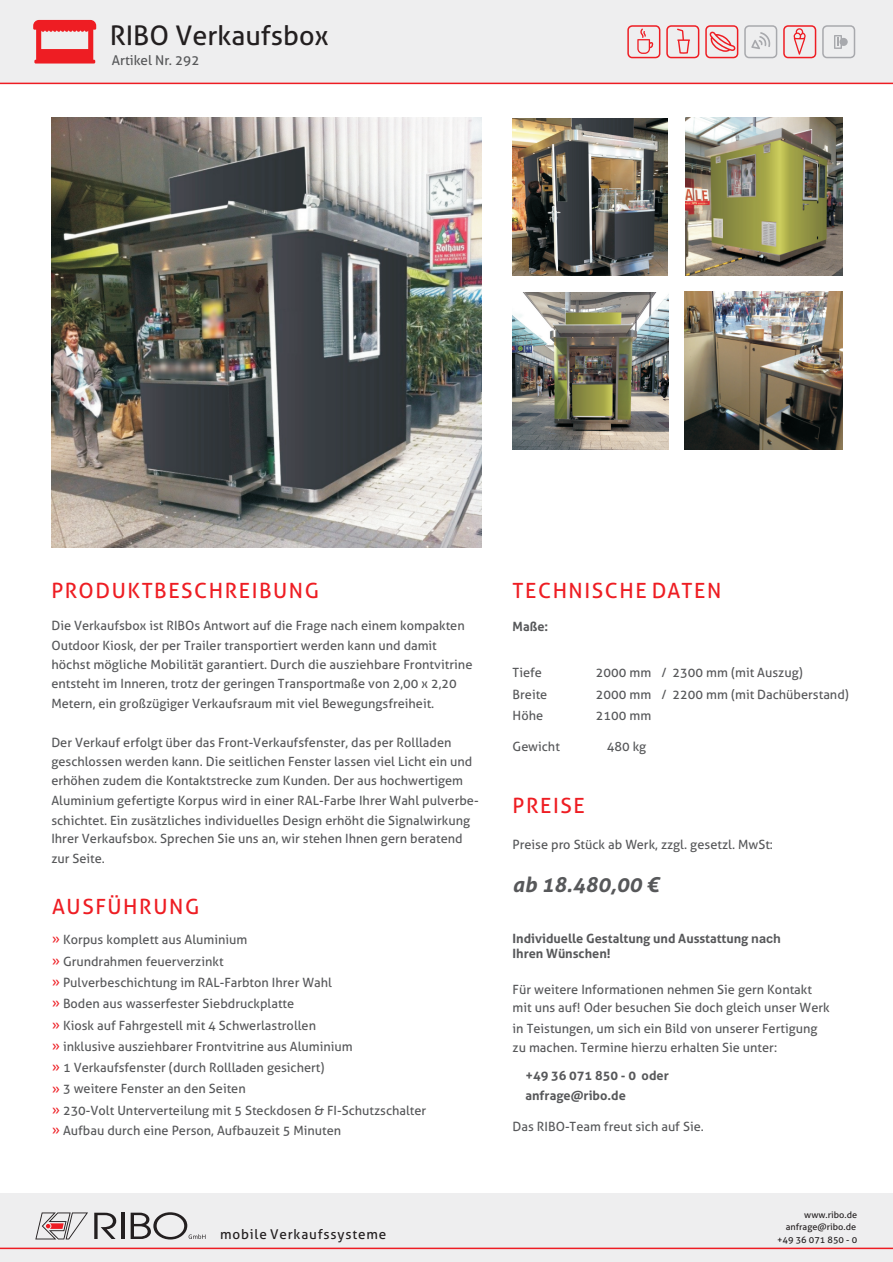
<style>
.page{position:relative;width:893px;height:1262px;background:#fff}
.page>*{position:absolute;margin:0;border:0;box-sizing:border-box;transform-origin:0 0}
.t1{font:27px "Aller";color:#231f20}
.t2{font:21px "Aller";letter-spacing:.075em;color:#ee1d23}
.t3{font:italic 700 21px "Aller";color:#57585a}
.t4{font:13.5px "Aller";letter-spacing:.06em;color:#231f20}
.t5{font:13.5px "Aller";color:#57585a}
.t6{font:12.75px/19.5px "Aller";color:#57585a}
.t7{font:700 12.75px/15.3px "Aller";color:#57585a}
.t8{font:9px "Aller";color:#231f20}
.s1{color:#ee1d23}
.s2{font-family:"Arial"}
</style>
<div class="page">
<img style="left:685px;top:292px;width:157px;height:157px">
<img style="left:512px;top:292px;width:156px;height:157px">
<img style="left:685px;top:118px;width:157px;height:157px">
<img style="left:512px;top:118px;width:155px;height:157px">
<img style="left:51px;top:117px;width:430px;height:431px">
<div style="left:0;top:0;width:893px;height:83px;background:#eeeeef"></div>
<hr style="left:0;top:83px;width:893px;height:1px;background:#ee1d23">
<div style="left:0;top:1193px;width:893px;height:69px;background:#eeeeef"></div>
<hr style="left:0;top:1247px;width:893px;height:2px;background:#ee1d23">
<svg style="left:35px;top:1212px;width:53px;height:27px"></svg>
<svg style="left:94px;top:1212px;width:22px;height:27px"></svg>
<hr style="left:121px;top:1212px;width:3px;height:27px;background:#231f20">
<svg style="left:131px;top:1212px;width:74px;height:27px"></svg>
<svg style="left:627px;top:25px;width:33px;height:33px"></svg>
<svg style="left:666px;top:25px;width:33px;height:33px"></svg>
<svg style="left:705px;top:25px;width:33px;height:33px"></svg>
<svg style="left:744px;top:25px;width:33px;height:33px"></svg>
<svg style="left:783px;top:25px;width:33px;height:33px"></svg>
<svg style="left:822px;top:25px;width:33px;height:33px"></svg>
<svg style="left:33px;top:20px;width:63px;height:44px"></svg>
<h1 class="t1" style="left:110px;top:25px;width:220px">RIBO Verkaufsbox</h1>
<p class="t5" style="left:112px;top:55px;width:89px">Artikel Nr. 292</p>
<h2 class="t2" style="left:51px;top:582px;width:269px">PRODUKTBESCHREIBUNG</h2>
<p class="t6" style="left:51px;top:617px;width:422px">Die Verkaufsbox ist RIBOs Antwort auf die Frage nach einem kompakten<br>Outdoor Kiosk, der per Trailer transportiert werden kann und damit höchst mögliche Mobilität garantiert. Durch die ausziehbare Frontvitrine</p>
<p class="t6" style="left:51px;top:675px;width:407px">entsteht im Inneren, trotz der geringen Transportmaße von 2,00 x 2,20</p>
<p class="t6" style="left:51px;top:695px;width:384px">Metern, ein großzügiger Verkaufsraum mit viel Bewegungsfreiheit.</p>
<p class="t6" style="left:51px;top:734px;width:401px">Der Verkauf erfolgt über das Front-Verkaufsfenster, das per Rollladen</p>
<p class="t6" style="left:51px;top:772px;width:429px">erhöhen zudem die Kontaktstrecke zum Kunden. Der aus hochwertigem<br>Aluminium gefertigte Korpus wird in einer RAL-Farbe Ihrer Wahl pulverbe&shy;schichtet. Ein zusätzliches individuelles Design erhöht die Signalwirkung</p>
<p class="t6" style="left:51px;top:753px;width:422px">geschlossen werden kann. Die seitlichen Fenster lassen viel Licht ein und</p>
<p class="t6" style="left:51px;top:830px;width:413px">Ihrer Verkaufsbox. Sprechen Sie uns an, wir stehen Ihnen gern beratend</p>
<p class="t6" style="left:51px;top:850px;width:55px">zur Seite.</p>
<h2 class="t2" style="left:52px;top:898px;width:149px">AUSFÜHRUNG</h2>
<p class="t6" style="left:52px;top:930px;width:281px;line-height:21px"><span class="s1">»</span> Korpus komplett aus Aluminium<br><span class="s1">»</span> Grundrahmen feuerverzinkt<br><span class="s1">»</span> Pulverbeschichtung im RAL-Farbton Ihrer Wahl</p>
<p class="t6" style="left:52px;top:995px;width:243px"><span class="s1">»</span> Boden aus wasserfester Siebdruckplatte</p>
<p class="t6" style="left:52px;top:1016px;width:265px"><span class="s1">»</span> Kiosk auf Fahrgestell mit 4 Schwerlastrollen</p>
<p class="t6" style="left:52px;top:1059px;width:274px"><span class="s1">»</span> 1 Verkaufsfenster (durch Rollladen gesichert)</p>
<p class="t6" style="left:52px;top:1038px;width:302px"><span class="s1">»</span> inklusive ausziehbarer Frontvitrine aus Aluminium</p>
<p class="t6" style="left:52px;top:1080px;width:195px"><span class="s1">»</span> 3 weitere Fenster an den Seiten</p>
<p class="t6" style="left:52px;top:1122px;width:291px"><span class="s1">»</span> Aufbau durch eine Person, Aufbauzeit 5 Minuten</p>
<p class="t6" style="left:52px;top:1101px;width:375px"><span class="s1">»</span> 230-Volt Unterverteilung mit 5 Steckdosen &amp; FI-Schutzschalter</p>
<p class="t4" style="left:220px;top:1229px;width:167px">mobile Verkaufssysteme</p>
<h2 class="t2" style="left:512px;top:582px;width:210px">TECHNISCHE DATEN</h2>
<p class="t7" style="left:512px;top:620px;width:37px">Maße:</p>
<p class="t6" style="left:661px;top:663px;width:143px">/ 2300 mm (mit Auszug)</p>
<p class="t6" style="left:512px;top:664px;width:31px">Tiefe</p>
<p class="t6" style="left:596px;top:663px;width:57px">2000 mm</p>
<p class="t6" style="left:512px;top:686px;width:36px">Breite</p>
<p class="t6" style="left:661px;top:685px;width:189px">/ 2200 mm (mit Dachüberstand)</p>
<p class="t6" style="left:596px;top:685px;width:57px">2000 mm</p>
<p class="t6" style="left:512px;top:707px;width:32px">Höhe</p>
<p class="t6" style="left:596px;top:707px;width:57px">2100 mm</p>
<p class="t6" style="left:512px;top:738px;width:49px">Gewicht</p>
<p class="t6" style="left:606px;top:738px;width:41px">480 kg</p>
<h2 class="t2" style="left:512px;top:797px;width:74px">PREISE</h2>
<p class="t6" style="left:512px;top:835px;width:262px">Preise pro Stück ab Werk, zzgl. gesetzl. MwSt:</p>
<h2 class="t3" style="left:512px;top:876px;width:148px">ab 18.480,00 €</h2>
<p class="t7" style="left:512px;top:932px;width:270px">Individuelle Gestaltung und Ausstattung <span class="s2">nach<br></span>Ihren Wünschen!</p>
<p class="t6" style="left:512px;top:981px;width:318px;line-height:18.8px">Für weitere Informationen nehmen Sie gern Kontakt mit uns auf! Oder besuchen Sie doch gleich unser Werk</p>
<p class="t6" style="left:512px;top:1020px;width:306px">in Teistungen, um sich ein Bild von unserer Fertigung zu machen. Termine hierzu erhalten Sie unter:</p>
<p class="t7" style="left:525px;top:1069px;width:145px">+49 36 071 850 - 0 oder</p>
<p class="t7" style="left:525px;top:1089px;width:102px">anfrage@ribo.de</p>
<p class="t6" style="left:512px;top:1118px;width:193px">Das RIBO-Team freut sich auf Sie.</p>
<p class="t8" style="left:804px;top:1211px;width:54px">www.ribo.de</p>
<p class="t8" style="left:777px;top:1236px;width:81px">+49 36 071 850 - 0</p>
<p class="t8" style="left:785px;top:1223px;width:72px">anfrage@ribo.de</p>
</div>
